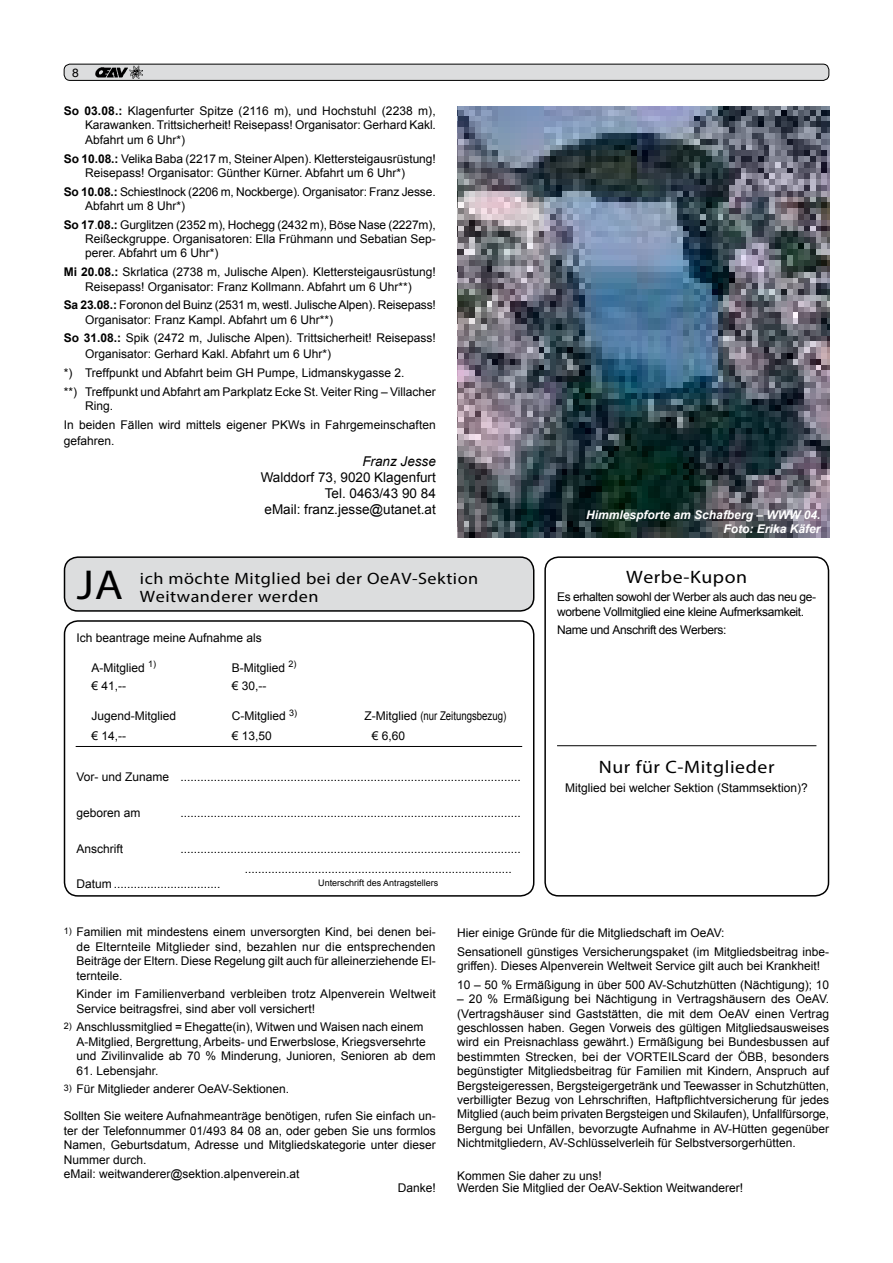
<style>
.page{position:relative;width:893px;height:1263px;background:#fff}
.page>*{position:absolute;margin:0;border:0;box-sizing:border-box;transform-origin:0 0}
.t1{font:42px "Myriad Pro";color:#000;scale:1.1 1}
.t2{font:18px "Myriad Pro";letter-spacing:.03em;color:#000;scale:1.1 1}
.t3{font:16.5px "Myriad Pro";letter-spacing:.03em;color:#000;scale:1.1 1}
.t4{font:13.5px/16.2px "Arial";color:#000;text-align:right}
.t5{font:italic 13.5px "Arial";color:#000}
.t6{font:12px/14.4px "Arial";color:#000}
.t7{font:12px/14.4px "Arial";letter-spacing:-.03em;color:#000}
.t8{font:italic 700 12px/14.4px "Arial";color:#fff;text-align:right}
.t9{font:12px "Helvetica";color:#000}
.t10{font:9px "Arial";color:#000}
.s1{font-weight:700}
</style>
<div class="page">
<div style="left:64px;top:64px;width:765px;height:16px;background:#dcddde;border-radius:6px"></div>
<div style="left:64px;top:64px;width:765px;height:17px;border:1px solid #000;border-radius:6px"></div>
<img style="left:95px;top:67px;width:28px;height:10px">
<svg style="left:123px;top:66px;width:20px;height:13px"></svg>
<div style="left:64px;top:557px;width:470px;height:54px;background:#dcddde;border-radius:13px"></div>
<div style="left:64px;top:556px;width:470px;height:56px;border:2px solid #000;border-radius:13px"></div>
<div style="left:64px;top:620px;width:470px;height:277px;border:2px solid #000;border-radius:14px"></div>
<hr style="left:76px;top:746px;width:446px;height:1px;background:#000">
<div style="left:544px;top:556px;width:285px;height:340px;border:2px solid #000;border-radius:14px"></div>
<hr style="left:557px;top:745px;width:259px;height:1px;background:#000">
<img style="left:457px;top:106px;width:372px;height:431px">
<p class="t9" style="left:72px;top:65px;width:8px">8</p>
<p class="t6" style="left:85px;top:104px;width:352px;text-indent:-21px"><span class="s1">So 03.08.:</span> Klagenfurter Spitze (2116 m), und Hochstuhl (2238 m),<br>Karawanken. Trittsicherheit! Reisepass! Organisator: Gerhard Kakl.<br>Abfahrt um 6 Uhr*)</p>
<p class="t6" style="left:85px;top:151px;width:352px;text-indent:-21px"><span class="s1">So 10.08.:</span> Velika Baba (2217 m, Steiner Alpen). Klettersteigausrüstung!<br>Reisepass! Organisator: Günther Kürner. Abfahrt um 6 Uhr*)</p>
<p class="t6" style="left:85px;top:184px;width:350px;text-indent:-21px"><span class="s1">So 10.08.:</span> Schiestlnock (2206 m, Nockberge). Organisator: Franz Jesse.<br>Abfahrt um 8 Uhr*)</p>
<p class="t6" style="left:85px;top:217px;width:352px;text-align:justify;text-indent:-21px"><span class="s1">So 17</span>. <span class="s1">08.:</span> Gurglitzen (2352 m), Hochegg (2432 m), Böse Nase (2227m), Reißeckgruppe. Organisatoren: Ella Frühmann und Sebatian Sep&shy;perer. Abfahrt um 6 Uhr*)</p>
<p class="t6" style="left:64px;top:265px;width:374px;text-align:center"><span class="s1">Mi 20.08.:</span> Skrlatica (2738 m, Julische Alpen). Klettersteigausrüstung!<br>Reisepass! Organisator: Franz Kollmann. Abfahrt um 6 Uhr**)</p>
<p class="t6" style="left:85px;top:298px;width:352px;text-indent:-21px"><span class="s1">Sa 23.08.:</span> Foronon del Buinz (2531 m, westl. Julische Alpen). Reisepass!<br>Organisator: Franz Kampl. Abfahrt um 6 Uhr**)</p>
<p class="t6" style="left:85px;top:330px;width:352px;line-height:16.2px;text-indent:-21px"><span class="s1">So 31.08.:</span> Spik (2472 m, Julische Alpen). Trittsicherheit! Reisepass!<br>Organisator: Gerhard Kakl. Abfahrt um 6 Uhr*)</p>
<p class="t6" style="left:64px;top:364px;width:373px;line-height:18.6px">*) Treffpunkt und Abfahrt beim GH Pumpe, Lidmanskygasse 2.<br>**) Treffpunkt und Abfahrt am Parkplatz Ecke St. Veiter Ring – Villacher</p>
<p class="t6" style="left:64px;top:397px;width:374px;line-height:18.6px;text-indent:21px">Ring.<br>In beiden Fällen wird mittels eigener PKWs in Fahrgemeinschaften</p>
<p class="t6" style="left:64px;top:434px;width:50px">gefahren.</p>
<p class="t5" style="left:362px;top:452px;width:75px">Franz Jesse</p>
<p class="t4" style="left:261px;top:469px;width:177px">Walddorf 73, 9020 Klagenfurt<br>Tel. 0463/43 90 84<br>eMail: franz.jesse@utanet.at</p>
<h1 class="t1" style="left:77px;top:559px;width:38px">Ja</h1>
<h3 class="t3" style="left:140px;top:568px;width:309px">ich möchte Mitglied bei der OeAV-Sektion</h3>
<h3 class="t3" style="left:140px;top:586px;width:164px">Weitwanderer werden</h3>
<p class="t6" style="left:76px;top:631px;width:187px">Ich beantrage meine Aufnahme als</p>
<p class="t6" style="left:91px;top:660px;width:66px">A-Mitglied <sup>1)</sup></p>
<p class="t6" style="left:232px;top:660px;width:66px">B-Mitglied <sup>2)</sup></p>
<p class="t6" style="left:91px;top:679px;width:36px">€ 41,--</p>
<p class="t6" style="left:232px;top:679px;width:36px">€ 30,--</p>
<p class="t6" style="left:91px;top:709px;width:86px">Jugend-Mitglied</p>
<p class="t6" style="left:232px;top:709px;width:67px">C-Mitglied <sup>3)</sup></p>
<p class="t6" style="left:364px;top:709px;width:143px">Z-Mitglied (nur Zeitungsbezug)</p>
<p class="t6" style="left:91px;top:729px;width:36px">€ 14,--</p>
<p class="t6" style="left:232px;top:729px;width:42px">€ 13,50</p>
<p class="t6" style="left:372px;top:729px;width:35px">€ 6,60</p>
<p class="t6" style="left:77px;top:770px;width:107px">Vor- und Zuname .......................................................................................................</p>
<p class="t6" style="left:77px;top:806px;width:66px">geboren am</p>
<p class="t6" style="left:179px;top:806px;width:5px">.......................................................................................................</p>
<p class="t6" style="left:77px;top:841px;width:48px">Anschrift</p>
<p class="t6" style="left:179px;top:841px;width:5px">.......................................................................................................</p>
<p class="t6" style="left:77px;top:877px;width:40px">Datum.................................</p>
<p class="t6" style="left:245px;top:861px;width:5px">................................................................................</p>
<p class="t10" style="left:318px;top:877px;width:122px">Unterschrift des Antragstellers</p>
<p class="t8" style="left:586px;top:508px;width:236px">Himmlespforte am Schafberg – WWW 04.<br>Foto: Erika Käfer</p>
<h2 class="t2" style="left:626px;top:565px;width:112px">Werbe-Kupon</h2>
<p class="t7" style="left:557px;top:590px;width:261px">Es erhalten sowohl der Werber als auch das neu ge&shy;worbene Vollmitglied eine kleine Aufmerksamkeit.</p>
<p class="t7" style="left:557px;top:623px;width:171px">Name und Anschrift des Werbers:</p>
<h2 class="t2" style="left:599px;top:756px;width:161px">Nur für C-Mitglieder</h2>
<p class="t6" style="left:565px;top:781px;width:244px">Mitglied bei welcher Sektion (Stammsektion)?</p>
<p class="t6" style="left:77px;top:925px;width:361px;text-align:justify;text-indent:-13px"><sup>1)</sup> Familien mit mindestens einem unversorgten Kind, bei denen bei&shy;de Elternteile Mitglieder sind, bezahlen nur die entsprechenden Beiträge der Eltern. Diese Regelung gilt auch für alleinerziehende El&shy;ternteile.</p>
<p class="t6" style="left:77px;top:987px;width:361px">Kinder im Familienverband verbleiben trotz Alpenverein Weltweit<br>Service beitragsfrei, sind aber voll versichert!</p>
<p class="t6" style="left:76px;top:1020px;width:361px;text-indent:-13px"><sup>2)</sup> Anschlussmitglied = Ehegatte(in), Witwen und Waisen nach einem<br>A-Mitglied, Bergrettung, Arbeits- und Erwerbslose, Kriegsversehrte und Zivilinvalide ab 70 % Minderung, Junioren, Senioren ab dem</p>
<p class="t6" style="left:76px;top:1063px;width:81px">61. Lebensjahr.</p>
<p class="t6" style="left:64px;top:1082px;width:225px"><sup>3)</sup> Für Mitglieder anderer OeAV-Sektionen.</p>
<p class="t6" style="left:64px;top:1109px;width:374px">Sollten Sie weitere Aufnahmeanträge benötigen, rufen Sie einfach un-</p>
<p class="t6" style="left:64px;top:1123px;width:374px">ter der Telefonnummer 01/493 84 08 an, oder geben Sie uns formlos</p>
<p class="t6" style="left:64px;top:1138px;width:374px">Namen, Geburtsdatum, Adresse und Mitgliedskategorie unter dieser</p>
<p class="t6" style="left:64px;top:1152px;width:82px">Nummer durch.</p>
<p class="t6" style="left:64px;top:1167px;width:237px">eMail: weitwanderer@sektion.alpenverein.at</p>
<p class="t6" style="left:398px;top:1181px;width:40px">Danke!</p>
<p class="t6" style="left:457px;top:924px;width:374px;line-height:18.6px">Hier einige Gründe für die Mitgliedschaft im OeAV:<br>Sensationell günstiges Versicherungspaket (im Mitgliedsbeitrag inbe-</p>
<p class="t6" style="left:457px;top:957px;width:374px;line-height:18.6px">griffen). Dieses Alpenverein Weltweit Service gilt auch bei Krankheit!<br>10 – 50 % Ermäßigung in über 500 AV-Schutzhütten (Nächtigung); 10</p>
<p class="t6" style="left:457px;top:992px;width:374px">– 20 % Ermäßigung bei Nächtigung in Vertragshäusern des OeAV. (Vertragshäuser sind Gaststätten, die mit dem OeAV einen Vertrag geschlossen haben. Gegen Vorweis des gültigen Mitgliedsausweises wird ein Preisnachlass gewährt. ) Ermäßigung bei Bundesbussen auf bestimmten Strecken, bei der VORTEILScard der ÖBB, besonders begünstigter Mitgliedsbeitrag für Familien mit Kindern, Anspruch auf Bergsteigeressen, Bergsteigergetränk und Teewasser in Schutzhütten, verbilligter Bezug von Lehrschriften, Haftpflichtversicherung für jedes Mitglied (auch beim privaten Bergsteigen und Skilaufen), Unfallfürsorge, Bergung bei Unfällen, bevorzugte Aufnahme in AV-Hütten gegenüber Nichtmitgliedern, AV-Schlüsselverleih für Selbstversorgerhütten.</p>
<p class="t6" style="left:457px;top:1170px;width:288px;line-height:12px">Kommen Sie daher zu uns!<br>Werden Sie Mitglied der OeAV-Sektion Weitwanderer!</p>
</div>
